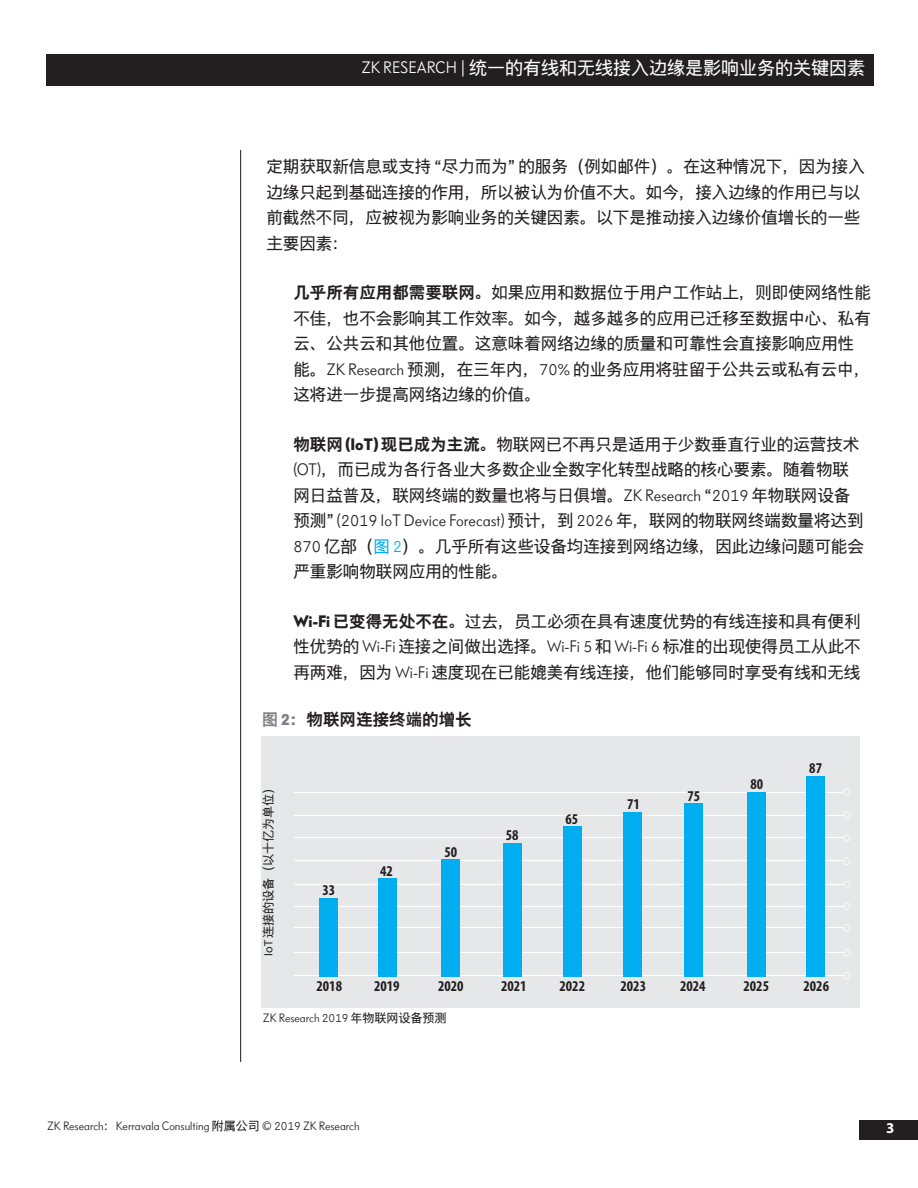
<style>
.page{position:relative;width:918px;height:1188px;background:#fff}
.page>*{position:absolute;margin:0;border:0;box-sizing:border-box;transform-origin:0 0}
.t1{font:18px "Cisco Sans CHS";color:#fff}
.Paragraph_Style11{font:16.5px/25.5px "Cisco Sans CHS";color:#231f20}
.Paragraph_Style12{font:16.5px/25.5px "Cisco Sans CHS";color:#231f20;text-align:justify}
.Paragraph_Style8{font:16.5px/25.5px "Cisco Sans CHS";color:#231f20}
.Paragraph_Style1{font:16.5px "Cisco Sans CHS Bold";color:#231f20}
.t2{font:700 condensed 15px "Myriad Pro";color:#231f20}
.t3{font:700 15px "Myriad Pro";color:#fff}
.Paragraph_Style1-2{font:12px "Bauer Grotesk Offc";color:#231f20}
.t4{font:12px "Cisco Sans CHS";color:#231f20}
.s1{font-family:"Bauer Grotesk Offc";font-size:16.5px}
.s2{font-family:"Bauer Grotesk Offc"}
.s3{font-family:"Cisco Sans CHS Bold"}
.s4{font-family:"Bauer Grotesk Offc";font-weight:700}
.s5{color:#00aeef}
.s6{font-family:"Bauer Grotesk Offc";color:#00aeef}
.s7{color:#808285}
.s8{font-family:"Bauer Grotesk Offc";font-weight:700;color:#808285}
.s9{font-family:"Myriad Pro"}
.s10{font-family:"Cisco Sans CHS"}
</style>
<div class="page">
<hr style="left:240px;top:150px;width:1px;height:912px;background:#231f20">
<div style="left:860px;top:1120px;width:58px;height:20px;background:#231f20"></div>
<div style="left:46px;top:54px;width:828px;height:32px;background:#231f20"></div>
<div style="left:261px;top:737px;width:598px;height:271px;background:#e6e7e9"></div>
<svg style="left:843px;top:788px;width:7px;height:8px"></svg>
<svg style="left:843px;top:812px;width:7px;height:7px"></svg>
<svg style="left:843px;top:835px;width:7px;height:7px"></svg>
<svg style="left:843px;top:858px;width:7px;height:7px"></svg>
<svg style="left:843px;top:881px;width:7px;height:7px"></svg>
<svg style="left:843px;top:903px;width:7px;height:7px"></svg>
<svg style="left:843px;top:924px;width:7px;height:7px"></svg>
<svg style="left:843px;top:949px;width:7px;height:7px"></svg>
<svg style="left:843px;top:972px;width:7px;height:7px"></svg>
<hr style="left:295px;top:792px;width:549px;height:1px;background:#fff">
<hr style="left:295px;top:815px;width:549px;height:1px;background:#fff">
<hr style="left:295px;top:837px;width:549px;height:1px;background:#fff">
<hr style="left:295px;top:861px;width:549px;height:1px;background:#fff">
<hr style="left:295px;top:928px;width:549px;height:1px;background:#fff">
<hr style="left:295px;top:906px;width:549px;height:1px;background:#fff">
<hr style="left:295px;top:884px;width:549px;height:1px;background:#fff">
<hr style="left:295px;top:952px;width:549px;height:1px;background:#fff">
<hr style="left:295px;top:975px;width:549px;height:1px;background:#fff">
<div style="left:320px;top:898px;width:18px;height:79px;background:#00aeef"></div>
<div style="left:378px;top:878px;width:18px;height:99px;background:#00aeef"></div>
<div style="left:442px;top:859px;width:18px;height:118px;background:#00aeef"></div>
<div style="left:503px;top:843px;width:18px;height:134px;background:#00aeef"></div>
<div style="left:563px;top:826px;width:18px;height:151px;background:#00aeef"></div>
<div style="left:624px;top:812px;width:18px;height:165px;background:#00aeef"></div>
<div style="left:685px;top:803px;width:18px;height:174px;background:#00aeef"></div>
<div style="left:748px;top:792px;width:18px;height:185px;background:#00aeef"></div>
<div style="left:807px;top:776px;width:18px;height:201px;background:#00aeef"></div>
<p class="t1" style="left:361px;top:56px;width:505px"><span class="s1">ZK RESEARCH</span> <span class="s2">|</span> 统一的有线和无线接入边缘是影响业务的关键因素</p>
<p class="Paragraph_Style8" style="left:266px;top:154px;width:600px">定期获取新信息或支持 “尽力而为” 的服务（例如邮件）。在这种情况下，因为接入边缘只起到基础连接的作用，所以被认为价值不大。如今，接入边缘的作用已与以前截然不同，应被视为影响业务的关键因素。以下是推动接入边缘价值增长的一些主要因素：</p>
<p class="Paragraph_Style11" style="left:293px;top:280px;width:579px"><span class="s3">几乎所有应用都需要联网。</span>如果应用和数据位于用户工作站上，则即使网络性能不佳，也不会影响其工作效率。如今，越多越多的应用已迁移至数据中心、私有云、公共云和其他位置。这意味着网络边缘的质量和可靠性会直接影响应用性能。<span class="s2">ZK Research</span> 预测，在三年内，<span class="s2">70%</span> 的业务应用将驻留于公共云或私有云中，这将进一步提高网络边缘的价值。</p>
<p class="Paragraph_Style11" style="left:293px;top:432px;width:572px"><span class="s3">物联网</span> <span class="s4">(IoT)</span> <span class="s3">现已成为主流。</span>物联网已不再只是适用于少数垂直行业的运营技术<span class="s2">(OT)</span>，而已成为各行各业大多数企业全数字化转型战略的核心要素。随着物联网日益普及，联网终端的数量也将与日俱增。<span class="s2">ZK Research</span> “<span class="s2">2019</span> 年物联网设备预测” <span class="s2">(2019 IoT Device Forecast)</span> 预计，到 <span class="s2">2026</span> 年，联网的物联网终端数量将达到<span class="s2">870</span> 亿部（<span class="s5">图</span> <span class="s6">2</span>）。几乎所有这些设备均连接到网络边缘，因此边缘问题可能会严重影响物联网应用的性能。</p>
<p class="Paragraph_Style12" style="left:293px;top:609px;width:569px"><span class="s4">Wi-Fi</span> <span class="s3">已变得无处不在。</span>过去，员工必须在具有速度优势的有线连接和具有便利性优势的 <span class="s2">Wi-Fi</span> 连接之间做出选择。<span class="s2">Wi-Fi 5</span> 和 <span class="s2">Wi-Fi 6</span> 标准的出现使得员工从此不再两难，因为 <span class="s2">Wi-Fi</span> 速度现在已能媲美有线连接，他们能够同时享受有线和无线</p>
<p class="Paragraph_Style1" style="left:262px;top:708px;width:211px"><span class="s7">图</span> <span class="s8">2</span><span class="s7">：</span>物联网连接终端的增长</p>
<p class="t4" style="left:260px;top:956px;width:175px;rotate:-90deg"><span class="s9">IoT</span> 连接的设备（以十亿为单位）</p>
<p class="t2" style="left:322px;top:881px;width:14px">33</p>
<p class="t2" style="left:380px;top:862px;width:14px">42</p>
<p class="t2" style="left:444px;top:843px;width:14px">50</p>
<p class="t2" style="left:506px;top:826px;width:14px">58</p>
<p class="t2" style="left:566px;top:809px;width:14px">65</p>
<p class="t2" style="left:627px;top:794px;width:14px">71</p>
<p class="t2" style="left:687px;top:787px;width:14px">75</p>
<p class="t2" style="left:751px;top:775px;width:14px">80</p>
<p class="t2" style="left:809px;top:759px;width:14px">87</p>
<p class="t2" style="left:317px;top:977px;width:27px">2018</p>
<p class="t2" style="left:374px;top:977px;width:27px">2019</p>
<p class="t2" style="left:438px;top:977px;width:27px">2020</p>
<p class="t2" style="left:501px;top:977px;width:27px">2021</p>
<p class="t2" style="left:560px;top:977px;width:27px">2022</p>
<p class="t2" style="left:621px;top:977px;width:27px">2023</p>
<p class="t2" style="left:680px;top:977px;width:27px">2024</p>
<p class="t2" style="left:744px;top:977px;width:27px">2025</p>
<p class="t2" style="left:804px;top:977px;width:27px">2026</p>
<p class="Paragraph_Style1-2" style="left:263px;top:1010px;width:185px">ZK Research 2019 <span class="s10">年物联网设备预测</span></p>
<p class="Paragraph_Style1-2" style="left:47px;top:1119px;width:314px">ZK Research<span class="s10">：</span>Kerravala Consulting <span class="s10">附属公司</span> © 2019 ZK Research</p>
<p class="t3" style="left:886px;top:1119px;width:10px">3</p>
</div>
